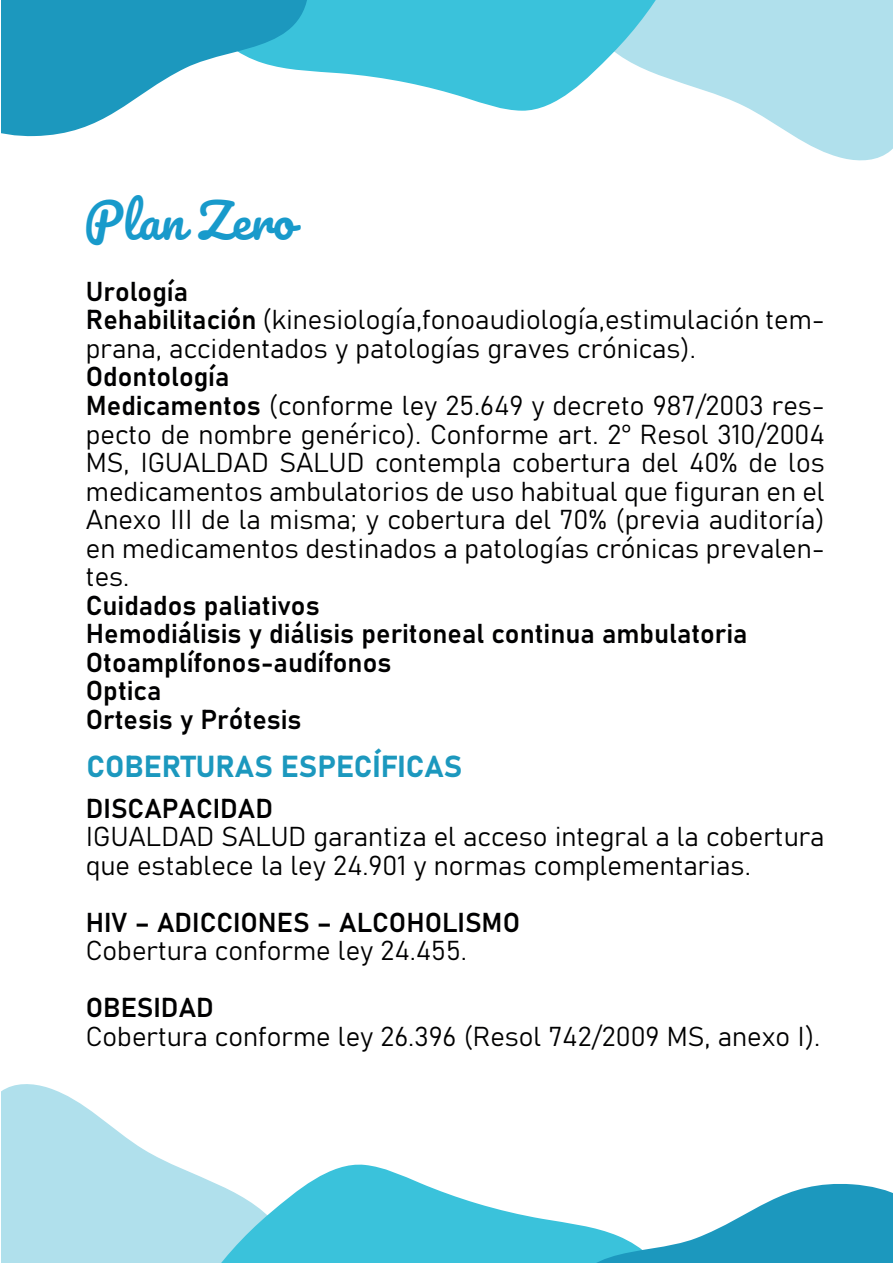
<style>
.page{position:relative;width:893px;height:1263px;background:#fff}
.page>*{position:absolute;margin:0;border:0;box-sizing:border-box;transform-origin:0 0}
.t1{font:48px "Pacifico";color:#189acb}
.t2{font:30px "Bahnschrift";color:#1c98be}
.t3{font:27px/28.5px "Bahnschrift";color:#000001}
</style>
<div class="page">
<svg style="left:694px;top:0;width:199px;height:161px;fill:#b0e0ec"></svg>
<svg style="left:318px;top:0;width:376px;height:111px;fill:#3ac2db"></svg>
<svg style="left:2px;top:0;width:316px;height:137px"></svg>
<svg style="left:2px;top:1084px;width:174px;height:179px;fill:#b0e0ec"></svg>
<svg style="left:176px;top:1164px;width:386px;height:99px;fill:#3ac2db"></svg>
<svg style="left:562px;top:1184px;width:331px;height:79px"></svg>
<h1 class="t1" style="left:84px;top:196px;width:212px">Plan Zero</h1>
<p class="t3" style="left:86px;top:275px;width:740px">Urología<br>Rehabilitación (kinesiología,fonoaudiología,estimulación tem&shy;prana, accidentados y patologías graves crónicas).<br>Odontología<br>Medicamentos (conforme ley 25.649 y decreto 987/2003 res&shy;pecto de nombre genérico). Conforme art. 2° Resol 310/2004<br>MS, IGUALDAD SALUD contempla cobertura del 40% de los medicamentos ambulatorios de uso habitual que figuran en el Anexo III de la misma; y cobertura del 70% (previa auditoría) en medicamentos destinados a patologías crónicas prevalen&shy;tes.<br>Cuidados paliativos<br>Hemodiálisis y diálisis peritoneal continua ambulatoria Otoamplífonos-audífonos<br>Optica<br>Ortesis y Prótesis</p>
<p class="t2" style="left:86px;top:744px;width:377px">COBERTURAS ESPECÍFICAS</p>
<p class="t3" style="left:86px;top:792px;width:740px">DISCAPACIDAD<br>IGUALDAD SALUD garantiza el acceso integral a la cobertura que establece la ley 24.901 y normas complementarias.</p>
<p class="t3" style="left:86px;top:906px;width:436px">HIV – ADICCIONES – ALCOHOLISMO<br>Cobertura conforme ley 24.455.</p>
<p class="t3" style="left:86px;top:992px;width:736px">OBESIDAD<br>Cobertura conforme ley 26.396 (Resol 742/2009 MS, anexo I).</p>
</div>
